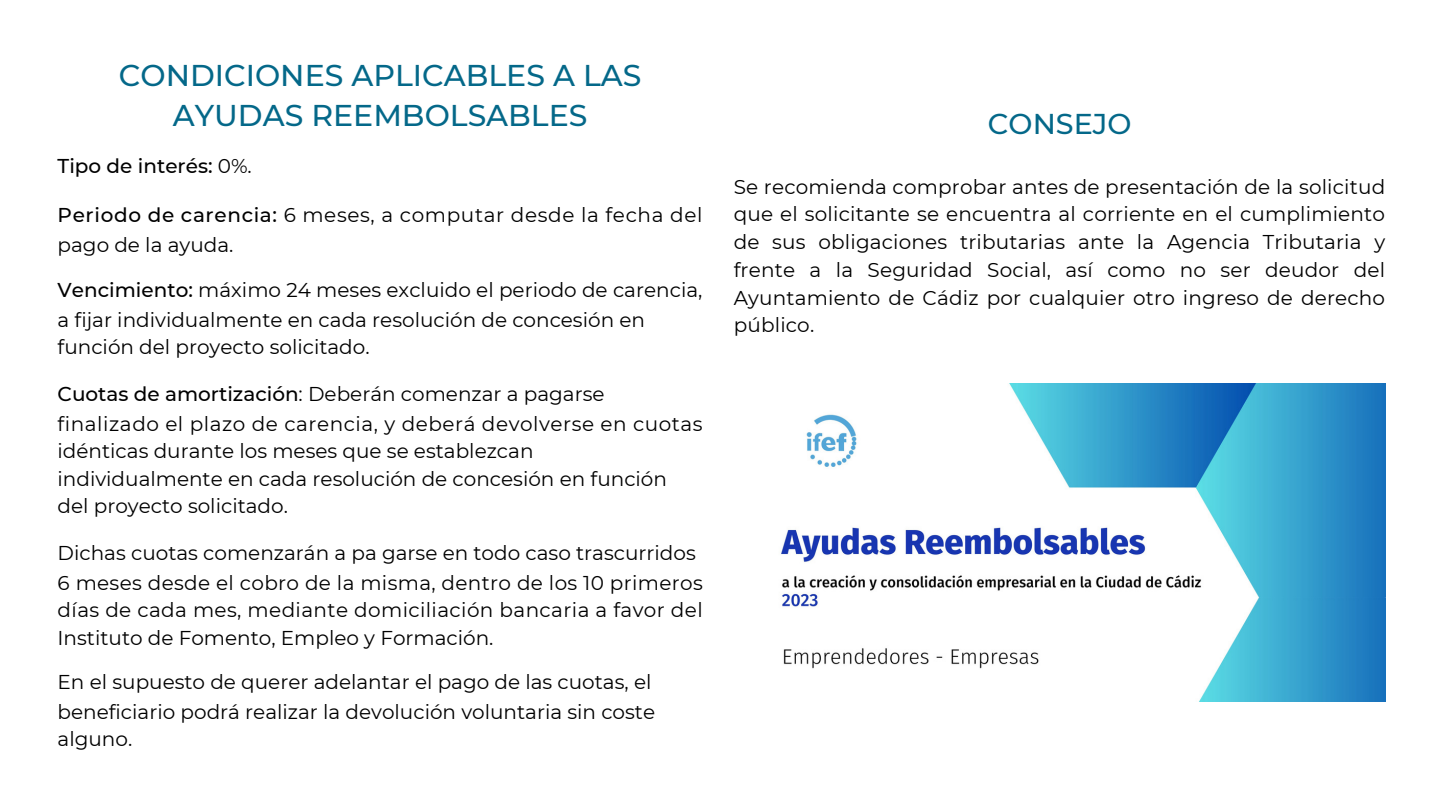
<style>
.page{position:relative;width:1440px;height:810px;background:#fff}
.page>*{position:absolute;margin:0;border:0;box-sizing:border-box;transform-origin:0 0}
.t1{font:500 30px/40.5px "Montserrat";color:#046889;text-align:center}
.t2{font:500 28.6px "Montserrat";color:#046889}
.t3{font:20px/27.8px "Montserrat";color:#000}
.t4{font:20px/30px "Montserrat";letter-spacing:.03em;color:#000}
.t5{font:20px/27.8px "Montserrat";letter-spacing:.02em;color:#000}
.t6{font:20px/30px "Montserrat";letter-spacing:.035em;color:#000}
.t7{font:500 20px "Montserrat";color:#000}
.s1{font-weight:400}
.s2{font-weight:500}
</style>
<div class="page">
<img style="left:781px;top:384px;width:605px;height:318px">
<h1 class="t1" style="left:119px;top:55px;width:524px">CONDICIONES APLICABLES A LAS<br>AYUDAS REEMBOLSABLES</h1>
<p class="t7" style="left:58px;top:153px;width:196px">Tipo de interés: <span class="s1">0%.</span></p>
<p class="t6" style="left:58px;top:200px;width:646px"><span class="s2">Periodo de carencia:</span> 6 meses, a computar desde la fecha del pago de la ayuda.</p>
<p class="t3" style="left:58px;top:274px;width:646px;line-height:30px"><span class="s2">Vencimiento:</span> máximo 24 meses excluido el periodo de carencia, a fijar individualmente en cada resolución de concesión en</p>
<p class="t3" style="left:58px;top:332px;width:314px">función del proyecto solicitado.</p>
<p class="t4" style="left:58px;top:379px;width:647px"><span class="s2">Cuotas de amortización</span>: Deberán comenzar a pagarse finalizado el plazo de carencia, y deberá devolverse en cuotas</p>
<p class="t3" style="left:58px;top:437px;width:611px;line-height:27.4px">idénticas durante los meses que se establezcan individualmente en cada resolución de concesión en función del proyecto solicitado.</p>
<p class="t3" style="left:58px;top:538px;width:647px;line-height:30px">Dichas cuotas comenzarán a pa garse en todo caso trascurridos<br>6 meses desde el cobro de la misma, dentro de los 10 primeros</p>
<p class="t5" style="left:58px;top:596px;width:647px">días de cada mes, mediante domiciliación bancaria a favor del<br>Instituto de Fomento, Empleo y Formación.</p>
<p class="t3" style="left:58px;top:667px;width:599px;line-height:30px">En el supuesto de querer adelantar el pago de las cuotas, el beneficiario podrá realizar la devolución voluntaria sin coste</p>
<p class="t3" style="left:58px;top:725px;width:76px">alguno.</p>
<h2 class="t2" style="left:988px;top:106px;width:145px">CONSEJO</h2>
<p class="t3" style="left:734px;top:172px;width:653px;text-align:justify">Se recomienda comprobar antes de presentación de la solicitud que el solicitante se encuentra al corriente en el cumplimiento de sus obligaciones tributarias ante la Agencia Tributaria y frente a la Seguridad Social, así como no ser deudor del Ayuntamiento de Cádiz por cualquier otro ingreso de derecho público.</p>
</div>
